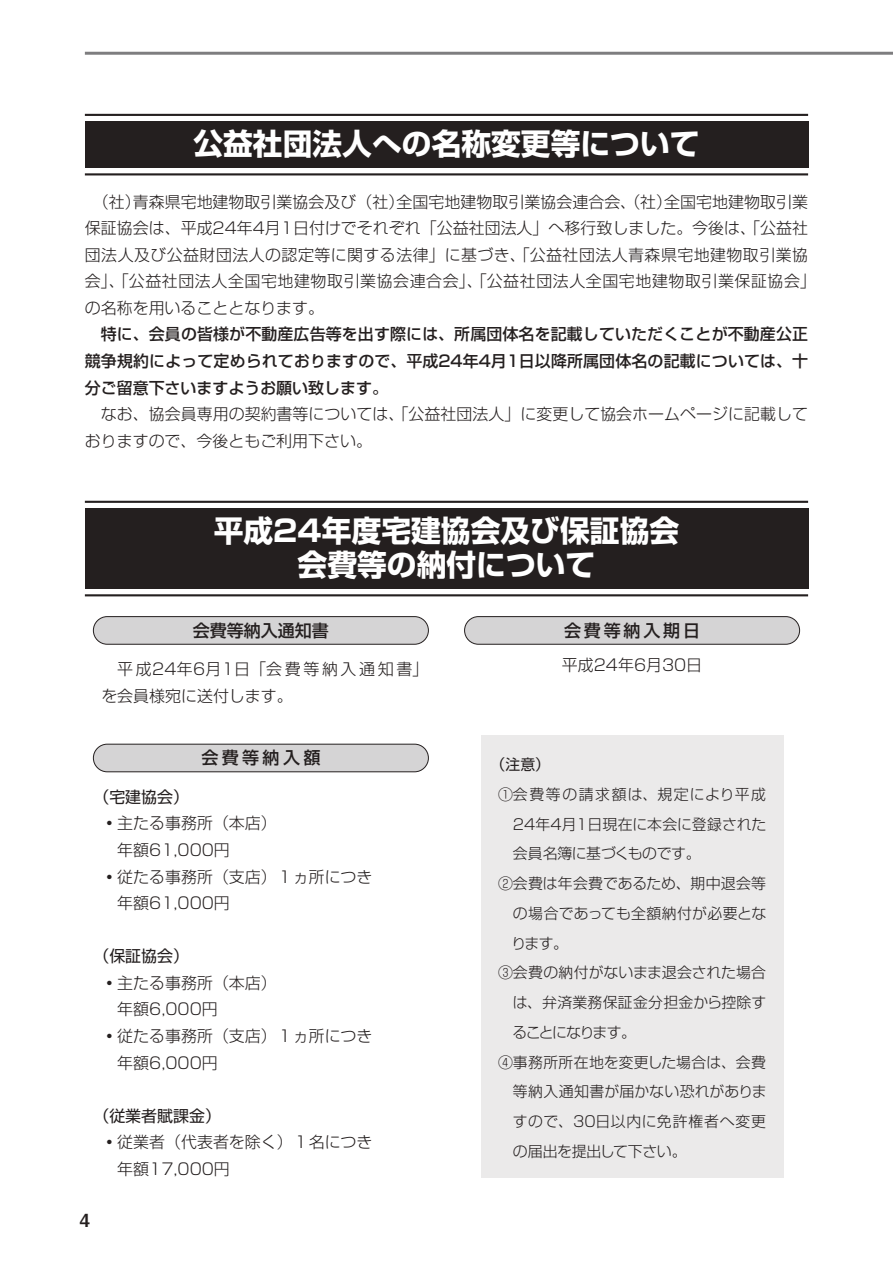
<style>
.page{position:relative;width:893px;height:1263px;background:#fff}
.page>*{position:absolute;margin:0;border:0;box-sizing:border-box;transform-origin:0 0}
.t1{font:29.7px/34px "Shin Go Pr 6 N Bold 90 pv RKSJ H";color:#fff;text-align:center}
.t2{font:18px "Midashi Go Pr 6 N MB31 90 pv RKSJ H";color:#241f1f}
.t3{font:16.95px "Shin Go Pr 6 N Medium 90 pv RKSJ H";letter-spacing:.165em;color:#241f1f}
.t4{font:16.95px "Shin Go Pr 6 N Medium 90 pv RKSJ H";color:#241f1f}
.t5{font:15.9px/26.5px "Shin Go Pr 6 N Light 90 pv RKSJ H";color:#241f1f}
.t6{font:15.9px/26.5px "Shin Go Pr 6 N Medium 90 pv RKSJ H";color:#241f1f;text-align:justify}
.t7{font:15.9px/26.5px "Shin Go Pr 6 N Light 90 pv RKSJ H";letter-spacing:.02em;color:#241f1f}
.t8{font:15.9px "Shin Go Pr 6 N Regular 90 pv RKSJ H";color:#241f1f}
.t9{font:14.85px "Shin Go Pr 6 N Light 90 pv RKSJ H";letter-spacing:.005em;color:#241f1f}
.t10{font:14.85px "Shin Go Pr 6 N Light 90 pv RKSJ H";letter-spacing:.025em;color:#241f1f}
.t11{font:14.85px "Shin Go Pr 6 N Light 90 pv RKSJ H";letter-spacing:.105em;color:#241f1f}
.t12{font:14.85px "Shin Go Pr 6 N Light 90 pv RKSJ H";letter-spacing:.045em;color:#241f1f}
.t13{font:14.85px "Shin Go Pr 6 N Light 90 pv RKSJ H";letter-spacing:-.02em;color:#241f1f}
.t14{font:14.85px "Shin Go Pr 6 N Light 90 pv RKSJ H";letter-spacing:-.025em;color:#241f1f}
.t15{font:14.85px "Shin Go Pr 6 N Light 90 pv RKSJ H";letter-spacing:-.11em;color:#241f1f}
.t16{font:14.85px "Shin Go Pr 6 N Regular 90 pv RKSJ H";color:#241f1f}
</style>
<div class="page">
<hr style="left:85px;top:52px;width:807px;height:3px;background:#7e7d7f">
<div style="left:93px;top:617px;width:335px;height:27px;background:#d5d4d5;border-radius:14px"></div>
<div style="left:93px;top:616px;width:335px;height:29px;border:1px solid #241f1f;border-radius:14px"></div>
<div style="left:85px;top:121px;width:723px;height:47px;background:#241f1f"></div>
<hr style="left:85px;top:114px;width:723px;height:2px;background:#241f1f">
<hr style="left:85px;top:173px;width:723px;height:2px;background:#241f1f">
<div style="left:85px;top:508px;width:723px;height:81px;background:#241f1f"></div>
<div style="left:481px;top:736px;width:302px;height:442px;background:#ebeaea"></div>
<hr style="left:85px;top:501px;width:723px;height:2px;background:#241f1f">
<hr style="left:85px;top:594px;width:723px;height:2px;background:#241f1f">
<div style="left:93px;top:744px;width:335px;height:28px;background:#d5d4d5;border-radius:14px"></div>
<div style="left:93px;top:744px;width:335px;height:28px;border:1px solid #241f1f;border-radius:14px"></div>
<div style="left:464px;top:617px;width:335px;height:27px;background:#d5d4d5;border-radius:14px"></div>
<div style="left:464px;top:616px;width:335px;height:29px;border:1px solid #241f1f;border-radius:14px"></div>
<h1 class="t1" style="left:193px;top:131px;width:507px">公益社団法人への名称変更等について</h1>
<p class="t5" style="left:85px;top:190px;width:732px;text-indent:8px">（社）青森県宅地建物取引業協会及び（社）全国宅地建物取引業協会連合会、（社）全国宅地建物取引業保証協会は、平成24年4月1日付けでそれぞれ「公益社団法人」へ移行致しました。今後は、「公益社団法人及び公益財団法人の認定等に関する法律」に基づき、「公益社団法人青森県宅地建物取引業協会」、「公益社団法人全国宅地建物取引業協会連合会」、「公益社団法人全国宅地建物取引業保証協会」の名称を用いることとなります。</p>
<p class="t6" style="left:85px;top:323px;width:724px">　特に、会員の皆様が不動産広告等を出す際には、所属団体名を記載していただくことが不動産公正競争規約によって定められておりますので、平成24年4月1日以降所属団体名の記載については、十分ご留意下さいますようお願い致します。</p>
<p class="t5" style="left:85px;top:403px;width:724px">　なお、協会員専用の契約書等については、「公益社団法人」に変更して協会ホームページに記載しておりますので、今後ともご利用下さい。</p>
<h1 class="t1" style="left:214px;top:518px;width:467px">平成24年度宅建協会及び保証協会会費等の納付について</h1>
<p class="t4" style="left:193px;top:624px;width:138px">会費等納入通知書</p>
<p class="t7" style="left:101px;top:658px;width:328px">　平成24年6月1日「会費等納入通知書」を会員様宛に送付します。</p>
<p class="t3" style="left:201px;top:752px;width:121px">会費等納入額</p>
<p class="t8" style="left:93px;top:791px;width:97px">（宅建協会）</p>
<p class="t5" style="left:101px;top:812px;width:177px">•主たる事務所（本店）　年額61,000円</p>
<p class="t5" style="left:101px;top:865px;width:273px">•従たる事務所（支店）１ヵ所につき　年額61,000円</p>
<p class="t8" style="left:93px;top:950px;width:97px">（保証協会）</p>
<p class="t5" style="left:101px;top:972px;width:177px">•主たる事務所（本店）　年額6,000円</p>
<p class="t5" style="left:101px;top:1025px;width:273px">•従たる事務所（支店）１ヵ所につき　年額6,000円</p>
<p class="t8" style="left:93px;top:1110px;width:129px">（従業者賦課金）</p>
<p class="t5" style="left:101px;top:1131px;width:273px">•従業者（代表者を除く）１名につき　年額17,000円</p>
<p class="t2" style="left:80px;top:1213px;width:12px">4</p>
<p class="t3" style="left:564px;top:624px;width:137px">会費等納入期日</p>
<p class="t5" style="left:562px;top:654px;width:142px">平成24年6月30日</p>
<p class="t16" style="left:490px;top:759px;width:61px">（注意）</p>
<p class="t11" style="left:498px;top:789px;width:269px">①会費等の請求額は、規定により平成</p>
<p class="t9" style="left:513px;top:818px;width:255px">24年4月1日現在に本会に登録された</p>
<p class="t13" style="left:513px;top:848px;width:189px">会員名簿に基づくものです。</p>
<p class="t9" style="left:498px;top:878px;width:269px">②会費は年会費であるため、期中退会等</p>
<p class="t9" style="left:513px;top:908px;width:255px">の場合であっても全額納付が必要とな</p>
<p class="t9" style="left:511px;top:937px;width:58px">ります。</p>
<p class="t9" style="left:498px;top:967px;width:269px">③会費の納付がないまま退会された場合</p>
<p class="t9" style="left:512px;top:997px;width:255px">は、弁済業務保証金分担金から控除す</p>
<p class="t15" style="left:512px;top:1027px;width:125px">ることになります。</p>
<p class="t10" style="left:498px;top:1056px;width:269px">④事務所所在地を変更した場合は、会費</p>
<p class="t9" style="left:513px;top:1086px;width:255px">等納入通知書が届かない恐れがありま</p>
<p class="t12" style="left:512px;top:1116px;width:255px">すので、30日以内に免許権者へ変更</p>
<p class="t14" style="left:513px;top:1146px;width:175px">の届出を提出して下さい。</p>
</div>
